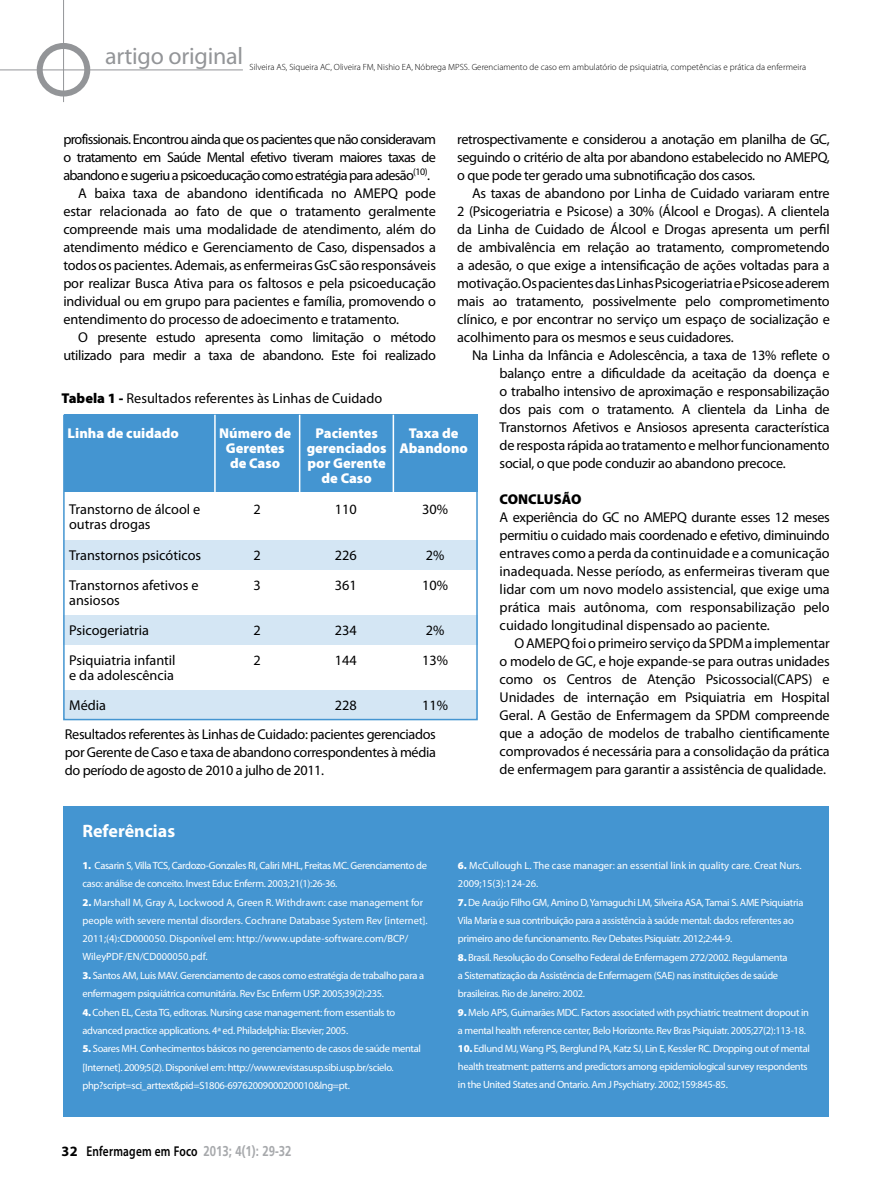
<style>
.page{position:relative;width:893px;height:1191px;background:#fff}
.page>*{position:absolute;margin:0;border:0;box-sizing:border-box;transform-origin:0 0}
.t1{font:24px "Myriad Pro";letter-spacing:-.01em;color:#939598}
.t2{font:700 18px "Myriad Pro";color:#fff}
.t3{font:14.25px/18px "Myriad Pro";letter-spacing:-.01em;color:#000}
.t4{font:14.25px "Myriad Pro";letter-spacing:-.05em;color:#000}
.t5{font:900 14.25px/15px "Myriad Pro";color:#fff;text-align:center}
.t6{font:600 14.25px "Myriad Pro";letter-spacing:.02em;color:#000;scale:.8 1}
.t7{font:900 14.25px "Myriad Pro";color:#000}
.t8{font:10.5px/18px "Myriad Pro";letter-spacing:-.03em;color:#fff}
.t9{font:10.5px/18px "Myriad Pro";color:#fff}
.t10{font:300 9px "Myriad Pro";color:#000}
.s1{font-weight:900}
.s2{font-weight:700}
.s3{font-family:"Frutiger";font-weight:700;color:#a7a9ac}
</style>
<div class="page">
<svg style="left:40px;top:46px;width:47px;height:47px"></svg>
<div style="left:37px;top:43px;width:53px;height:53px;border:6px solid #939598;border-radius:50%"></div>
<hr style="left:0;top:70px;width:243px;height:1px;background:#939598">
<hr style="left:63px;top:0;width:1px;height:102px;background:#939598">
<div style="left:64px;top:806px;width:765px;height:310px;background:#4495d1"></div>
<div style="left:63px;top:540px;width:415px;height:30px;background:#d4e6f4"></div>
<div style="left:63px;top:615px;width:415px;height:30px;background:#d4e6f4"></div>
<div style="left:63px;top:690px;width:415px;height:30px;background:#d4e6f4"></div>
<div style="left:65px;top:415px;width:413px;height:77px;background:#4495d1"></div>
<div style="left:63px;top:415px;width:415px;height:305px;border:2px solid #4495d1"></div>
<hr style="left:214px;top:415px;width:2px;height:77px;background:#fff">
<hr style="left:299px;top:415px;width:1px;height:77px;background:#fff">
<hr style="left:393px;top:415px;width:1px;height:77px;background:#fff">
<h1 class="t1" style="left:105px;top:41px;width:140px">artigo original</h1>
<p class="t10" style="left:250px;top:62px;width:558px">Silveira AS, Siqueira AC, Oliveira FM, Nishio EA, Nóbrega MPSS. Gerenciamento de caso em ambulatório de psiquiatria, competências e prática da enfermeira</p>
<p class="t4" style="left:63px;top:130px;width:374px">profissionais. Encontrou ainda que os pacientes que não consideravam</p>
<p class="t4" style="left:63px;top:148px;width:374px">o tratamento em Saúde Mental efetivo tiveram maiores taxas de</p>
<p class="t4" style="left:63px;top:166px;width:368px">abandono e sugeriu a psicoeducação como estratégia para adesão<sup>(10)</sup>.</p>
<p class="t3" style="left:78px;top:184px;width:359px">A baixa taxa de abandono identificada no AMEPQ pode</p>
<p class="t3" style="left:63px;top:202px;width:374px">estar relacionada ao fato de que o tratamento geralmente</p>
<p class="t3" style="left:63px;top:220px;width:374px">compreende mais uma modalidade de atendimento, além do</p>
<p class="t3" style="left:63px;top:238px;width:374px">atendimento médico e Gerenciamento de Caso, dispensados a</p>
<p class="t3" style="left:63px;top:256px;width:374px">todos os pacientes. Ademais, as enfermeiras GsC são responsáveis</p>
<p class="t3" style="left:63px;top:274px;width:374px">por realizar Busca Ativa para os faltosos e pela psicoeducação</p>
<p class="t3" style="left:63px;top:292px;width:374px">individual ou em grupo para pacientes e família, promovendo o</p>
<p class="t3" style="left:63px;top:310px;width:337px">entendimento do processo de adoecimento e tratamento.</p>
<p class="t3" style="left:78px;top:328px;width:359px">O presente estudo apresenta como limitação o método</p>
<p class="t3" style="left:63px;top:346px;width:374px">utilizado para medir a taxa de abandono. Este foi realizado</p>
<p class="t3" style="left:457px;top:130px;width:374px;text-align:justify">retrospectivamente e considerou a anotação em planilha de GC, seguindo o critério de alta por abandono estabelecido no AMEPQ, o que pode ter gerado uma subnotificação dos casos.</p>
<p class="t3" style="left:457px;top:184px;width:374px;text-align:justify;text-indent:15px">As taxas de abandono por Linha de Cuidado variaram entre 2 (Psicogeriatria e Psicose) a 30% (Álcool e Drogas). A clientela da Linha de Cuidado de Álcool e Drogas apresenta um perfil de ambivalência em relação ao tratamento, comprometendo a adesão, o que exige a intensificação de ações voltadas para a motivação. Os pacientes das Linhas Psicogeriatria e Psicose aderem mais ao tratamento, possivelmente pelo comprometimento clínico, e por encontrar no serviço um espaço de socialização e acolhimento para os mesmos e seus cuidadores.</p>
<p class="t3" style="left:500px;top:346px;width:332px;text-align:justify;text-indent:-28px">Na Linha da Infância e Adolescência, a taxa de 13% reflete o balanço entre a dificuldade da aceitação da doença e o trabalho intensivo de aproximação e responsabilização dos pais com o tratamento. A clientela da Linha de Transtornos Afetivos e Ansiosos apresenta característica de resposta rápida ao tratamento e melhor funcionamento social, o que pode conduzir ao abandono precoce.</p>
<p class="t7" style="left:500px;top:490px;width:83px">CONCLUSÃO</p>
<p class="t3" style="left:500px;top:508px;width:332px;text-align:justify">A experiência do GC no AMEPQ durante esses 12 meses permitiu o cuidado mais coordenado e efetivo, diminuindo entraves como a perda da continuidade e a comunicação inadequada. Nesse período, as enfermeiras tiveram que lidar com um novo modelo assistencial, que exige uma prática mais autônoma, com responsabilização pelo cuidado longitudinal dispensado ao paciente.</p>
<p class="t3" style="left:500px;top:634px;width:332px;text-align:justify;text-indent:15px">O AMEPQ foi o primeiro serviço da SPDM a implementar o modelo de GC, e hoje expande-se para outras unidades como os Centros de Atenção Psicossocial(CAPS) e Unidades de internação em Psiquiatria em Hospital Geral. A Gestão de Enfermagem da SPDM compreende que a adoção de modelos de trabalho cientificamente comprovados é necessária para a consolidação da prática de enfermagem para garantir a assistência de qualidade.</p>
<p class="t3" style="left:62px;top:389px;width:322px"><span class="s1">Tabela 1 -</span> Resultados referentes às Linhas de Cuidado</p>
<p class="t5" style="left:68px;top:425px;width:113px">Linha de cuidado</p>
<p class="t5" style="left:219px;top:425px;width:73px">Número de</p>
<p class="t5" style="left:315px;top:425px;width:64px">Pacientes</p>
<p class="t5" style="left:409px;top:425px;width:51px">Taxa de</p>
<p class="t5" style="left:226px;top:440px;width:60px">Gerentes</p>
<p class="t5" style="left:307px;top:440px;width:163px">gerenciados Abandono</p>
<p class="t5" style="left:230px;top:455px;width:52px">de Caso</p>
<p class="t5" style="left:308px;top:455px;width:80px">por Gerente de Caso</p>
<p class="t3" style="left:69px;top:502px;width:133px;line-height:15px">Transtorno de álcool e outras drogas</p>
<p class="t3" style="left:69px;top:539px;width:134px;line-height:30px">Transtornos psicóticos<br>Transtornos afetivos e</p>
<p class="t3" style="left:69px;top:584px;width:108px;line-height:30px">ansiosos<br>Psicogeriatria<br>Psiquiatria infantil</p>
<p class="t3" style="left:69px;top:659px;width:106px;line-height:30px">e da adolescência<br>Média</p>
<p class="t3" style="left:422px;top:500px;width:27px">30%</p>
<p class="t3" style="left:422px;top:539px;width:27px;line-height:30px">2%<br>10%</p>
<p class="t3" style="left:422px;top:614px;width:27px;line-height:30px">2%<br>13%</p>
<p class="t3" style="left:422px;top:695px;width:27px">11%</p>
<p class="t3" style="left:254px;top:500px;width:9px">2</p>
<p class="t3" style="left:254px;top:539px;width:9px;line-height:30px">2<br>3</p>
<p class="t3" style="left:254px;top:614px;width:9px;line-height:30px">2<br>2</p>
<p class="t3" style="left:335px;top:500px;width:23px">110</p>
<p class="t3" style="left:335px;top:539px;width:23px;line-height:30px">226<br>361</p>
<p class="t3" style="left:335px;top:614px;width:23px;line-height:30px">234<br>144</p>
<p class="t3" style="left:335px;top:695px;width:23px">228</p>
<p class="t3" style="left:65px;top:725px;width:372px;text-align:justify">Resultados referentes às Linhas de Cuidado: pacientes gerenciados por Gerente de Caso e taxa de abandono correspondentes à média do período de agosto de 2010 a julho de 2011.</p>
<p class="t2" style="left:82px;top:819px;width:94px">Referências</p>
<p class="t8" style="left:82px;top:856px;width:346px"><span class="s1">1.</span> Casarin S, Villa TCS, Cardozo-Gonzales RI, Caliri MHL, Freitas MC. Gerenciamento de caso: análise de conceito. Invest Educ Enferm. 2003;21(1):26-36.</p>
<p class="t9" style="left:82px;top:893px;width:347px"><span class="s1">2.</span> Marshall M, Gray A, Lockwood A, Green R. Withdrawn: case management for people with severe mental disorders. Cochrane Database System Rev [internet].<br>2011;(4):CD000050. Disponível em: http://www.update-software.com/BCP/ WileyPDF/EN/CD000050.pdf.</p>
<p class="t8" style="left:82px;top:966px;width:343px"><span class="s1">3.</span> Santos AM, Luis MAV. Gerenciamento de casos como estratégia de trabalho para a enfermagem psiquiátrica comunitária. Rev Esc Enferm USP. 2005;39(2):235.</p>
<p class="t8" style="left:82px;top:1003px;width:314px"><span class="s1">4.</span> Cohen EL, Cesta TG, editoras. Nursing case management: from essentials to advanced practice applications. 4ª ed. Philadelphia: Elsevier; 2005.</p>
<p class="t8" style="left:82px;top:1039px;width:340px"><span class="s1">5.</span> Soares MH. Conhecimentos básicos no gerenciamento de casos de saúde mental [Internet]. 2009;5(2). Disponível em: http://www.revistasusp.sibi.usp.br/scielo. php?script=sci_arttext&amp;pid=S1806-69762009000200010&amp;lng=pt.</p>
<p class="t6" style="left:62px;top:1141px;width:289px"><span class="s2">32</span> Enfermagem em Foco <span class="s3">2013; 4(1): 29-32</span></p>
<p class="t9" style="left:458px;top:856px;width:345px"><span class="s1">6.</span> McCullough L. The case manager: an essential link in quality care. Creat Nurs.<br>2009;15(3):124-26.</p>
<p class="t8" style="left:458px;top:893px;width:347px"><span class="s1">7.</span> De Araújo Filho GM, Amino D, Yamaguchi LM, Silveira ASA, Tamai S. AME Psiquiatria<br>Vila Maria e sua contribuição para a assistência à saúde mental: dados referentes ao primeiro ano de funcionamento. Rev Debates Psiquiatr. 2012;2:44-9.</p>
<p class="t8" style="left:458px;top:948px;width:331px"><span class="s1">8.</span> Brasil. Resolução do Conselho Federal de Enfermagem 272/2002. Regulamenta a Sistematização da Assistência de Enfermagem (SAE) nas instituições de saúde brasileiras. Rio de Janeiro: 2002.</p>
<p class="t8" style="left:458px;top:1003px;width:353px"><span class="s1">9.</span> Melo APS, Guimarães MDC. Factors associated with psychiatric treatment dropout in a mental health reference center, Belo Horizonte. Rev Bras Psiquiatr. 2005;27(2):113-18.</p>
<p class="t8" style="left:458px;top:1039px;width:353px"><span class="s1">10.</span> Edlund MJ, Wang PS, Berglund PA, Katz SJ, Lin E, Kessler RC. Dropping out of mental health treatment: patterns and predictors among epidemiological survey respondents in the United States and Ontario. Am J Psychiatry. 2002;159:845-85.</p>
</div>
